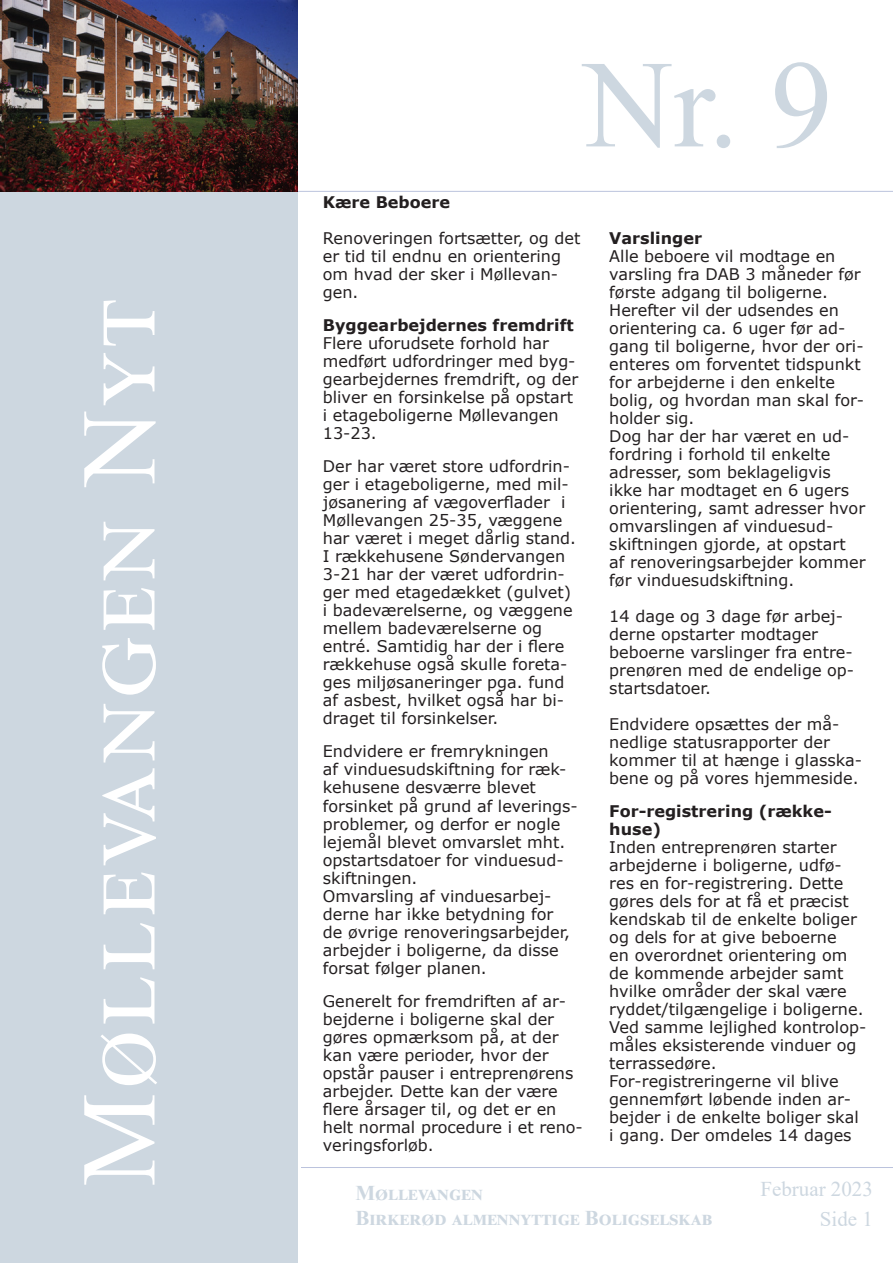
<style>
.page{position:relative;width:893px;height:1263px;background:#fff}
.page>*{position:absolute;margin:0;border:0;box-sizing:border-box;transform-origin:0 0}
.t1{font:124.5px "Times New Roman";color:#cdd7e0}
.t2{font:106.05px "Times New Roman";letter-spacing:.04em;color:#fff}
.t3{font:700 21px/25.2px "Times New Roman";color:#cdd7e0}
.t4{font:21px "Times New Roman";color:#cdd7e0}
.t5{font:16.05px/18px "Verdana";color:#231f20}
.t6{font:700 16.05px/18px "Verdana";color:#231f20}
</style>
<div class="page">
<div style="left:0;top:19px;width:298px;height:1244px;background:#cdd7e0"></div>
<hr style="left:298px;top:191px;width:595px;height:1px;background:#bbc3dd">
<hr style="left:301px;top:1167px;width:592px;height:1px;background:#bbc3dd">
<img style="left:0;top:0;width:298px;height:191px">
<h2 class="t2" style="left:44px;top:1186px;width:890px;rotate:-90deg">Møllevangen Nyt</h2>
<h1 class="t1" style="left:583px;top:17px;width:250px">Nr. 9</h1>
<p class="t6" style="left:323px;top:193px;width:129px">Kære Beboere</p>
<p class="t5" style="left:323px;top:229px;width:259px">Renoveringen fortsætter, og det er tid til endnu en orientering om hvad der sker i Møllevan&shy;gen.</p>
<p class="t6" style="left:323px;top:316px;width:252px">Byggearbejdernes fremdrift</p>
<p class="t5" style="left:323px;top:334px;width:257px">Flere uforudsete forhold har medført udfordringer med byg&shy;gearbejdernes fremdrift, og der bliver en forsinkelse på opstart i etageboligerne Møllevangen<br>13-23.</p>
<p class="t5" style="left:323px;top:457px;width:255px">Der har været store udfordrin&shy;ger i etageboligerne, med mil&shy;jøsanering af vægoverflader i<br>Møllevangen 25-35, væggene har været i meget dårlig stand.</p>
<p class="t5" style="left:323px;top:547px;width:251px">I rækkehusene Søndervangen<br>3-21 har der været udfordrin&shy;ger med etagedækket (gulvet) i badeværelserne, og væggene mellem badeværelserne og entré. Samtidig har der i flere rækkehuse også skulle foreta&shy;ges miljøsaneringer pga. fund af asbest, hvilket også har bi&shy;draget til forsinkelser.</p>
<p class="t5" style="left:323px;top:742px;width:256px">Endvidere er fremrykningen<br>af vinduesudskiftning for ræk&shy;kehusene desværre blevet forsinket på grund af leverings&shy;problemer, og derfor er nogle lejemål blevet omvarslet mht. opstartsdatoer for vinduesud&shy;skiftningen.</p>
<p class="t5" style="left:323px;top:886px;width:249px">Omvarsling af vinduesarbej&shy;derne har ikke betydning for de øvrige renoveringsarbejder, arbejder i boligerne, da disse forsat følger planen.</p>
<p class="t5" style="left:323px;top:991px;width:262px">Generelt for fremdriften af ar&shy;bejderne i boligerne skal der gøres opmærksom på, at der kan være perioder, hvor der opstår pauser i entreprenørens arbejder. Dette kan der være flere årsager til, og det er en helt normal procedure i et reno&shy;veringsforløb.</p>
<p class="t6" style="left:609px;top:229px;width:94px">Varslinger</p>
<p class="t5" style="left:609px;top:247px;width:253px">Alle beboere vil modtage en varsling fra DAB 3 måneder før første adgang til boligerne.</p>
<p class="t5" style="left:609px;top:301px;width:256px">Herefter vil der udsendes en orientering ca. 6 uger før ad&shy;gang til boligerne, hvor der ori&shy;enteres om forventet tidspunkt for arbejderne i den enkelte bolig, og hvordan man skal for&shy;holder sig.</p>
<p class="t5" style="left:609px;top:427px;width:258px">Dog har der har været en ud&shy;fordring i forhold til enkelte adresser, som beklageligvis ikke har modtaget en 6 ugers orientering, samt adresser hvor omvarslingen af vinduesud&shy;skiftningen gjorde, at opstart<br>af renoveringsarbejder kommer før vinduesudskiftning.</p>
<p class="t5" style="left:609px;top:607px;width:246px">14 dage og 3 dage før arbej&shy;derne opstarter modtager beboerne varslinger fra entre&shy;prenøren med de endelige op&shy;startsdatoer.</p>
<p class="t5" style="left:609px;top:715px;width:254px">Endvidere opsættes der må&shy;nedlige statusrapporter der kommer til at hænge i glasska&shy;bene og på vores hjemmeside.</p>
<p class="t6" style="left:609px;top:802px;width:224px">For-registrering (række&shy;huse)</p>
<p class="t5" style="left:609px;top:838px;width:256px">Inden entreprenøren starter arbejderne i boligerne, udfø&shy;res en for-registrering. Dette gøres dels for at få et præcist kendskab til de enkelte boliger og dels for at give beboerne<br>en overordnet orientering om de kommende arbejder samt hvilke områder der skal være ryddet/tilgængelige i boligerne.</p>
<p class="t5" style="left:609px;top:1018px;width:259px">Ved samme lejlighed kontrolop&shy;måles eksisterende vinduer og terrassedøre.</p>
<p class="t5" style="left:609px;top:1072px;width:251px">For-registreringerne vil blive gennemført løbende inden ar&shy;bejder i de enkelte boliger skal i gang. Der omdeles 14 dages</p>
<h3 class="t3" style="left:355px;top:1179px;width:359px">Møllevangen<br>Birkerød almennyttige Boligselskab</h3>
<h3 class="t4" style="left:760px;top:1174px;width:114px">Februar 2023</h3>
<h3 class="t4" style="left:820px;top:1204px;width:55px">Side 1</h3>
</div>
